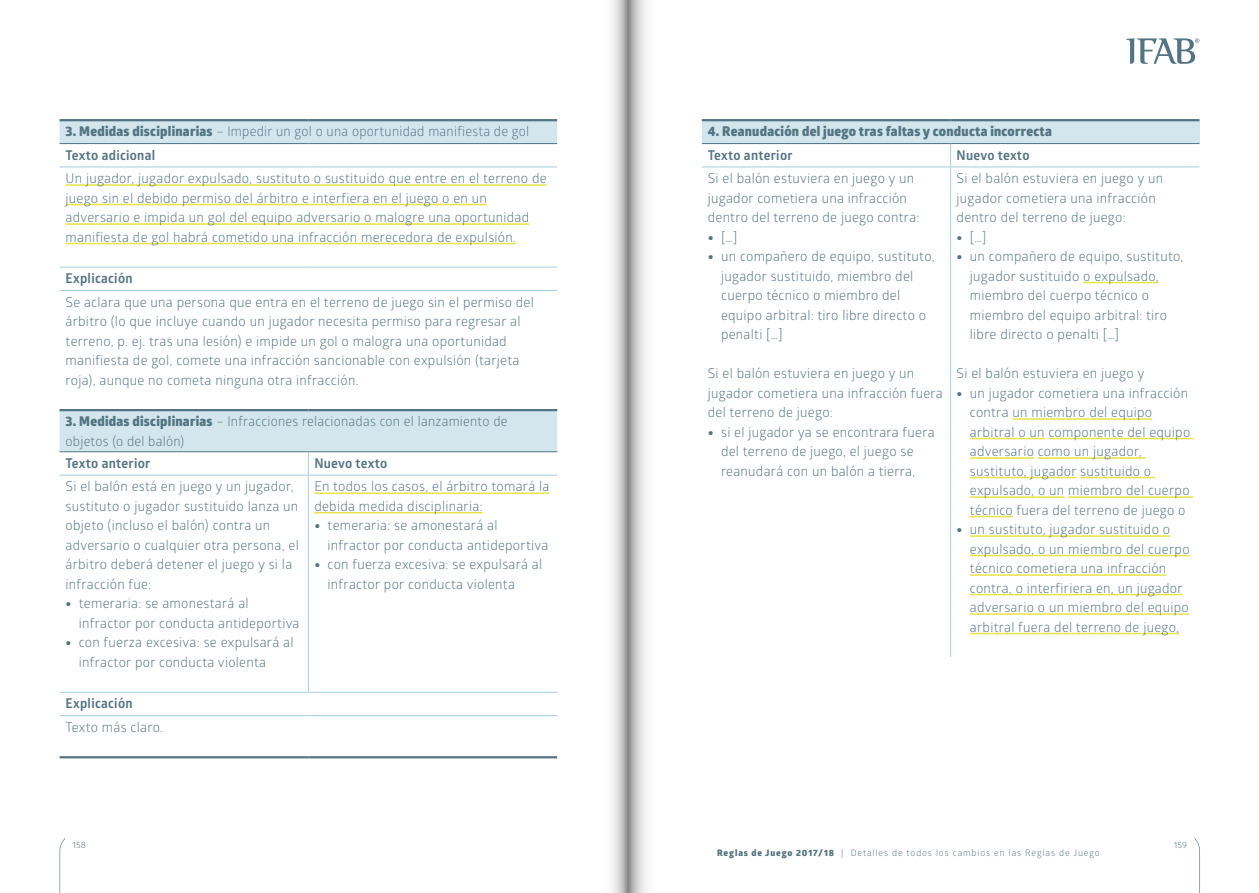
<style>
.page{position:relative;width:1259px;height:893px;background:#fff}
.page>*{position:absolute;margin:0;border:0;box-sizing:border-box;transform-origin:0 0}
.t1{font:13.5px/19.5px "Glober";letter-spacing:.02em;color:#547482}
.t2{font:700 13.5px "Glober";letter-spacing:.02em;color:#547482}
.t3{font:800 13.5px "Glober";letter-spacing:.02em;color:#547482}
.t4{font:9px "Glober";letter-spacing:.1em;color:#547482}
.s1{font-weight:800}
.s2{font-weight:700}
.s3{font-family:"Cambria";font-weight:700}
</style>
<div class="page">
<svg style="left:1194px;top:838px;width:6px;height:55px"></svg>
<svg style="left:60px;top:838px;width:5px;height:55px"></svg>
<svg style="left:1126px;top:38px;width:73px;height:26px"></svg>
<svg style="left:60px;top:121px;width:497px;height:330px"></svg>
<hr style="left:60px;top:143px;width:248px;height:1px;background:#547482">
<hr style="left:308px;top:143px;width:249px;height:1px;background:#547482">
<hr style="left:60px;top:167px;width:248px;height:1px;background:#a5cedd">
<hr style="left:308px;top:167px;width:249px;height:1px;background:#a5cedd">
<hr style="left:60px;top:267px;width:248px;height:1px;background:#a5cedd">
<hr style="left:308px;top:267px;width:249px;height:1px;background:#a5cedd">
<hr style="left:60px;top:290px;width:248px;height:1px;background:#a5cedd">
<hr style="left:308px;top:290px;width:249px;height:1px;background:#a5cedd">
<hr style="left:60px;top:475px;width:248px;height:1px;background:#a5cedd">
<hr style="left:308px;top:475px;width:249px;height:1px;background:#a5cedd">
<hr style="left:60px;top:692px;width:248px;height:1px;background:#a5cedd">
<hr style="left:308px;top:692px;width:249px;height:1px;background:#a5cedd">
<hr style="left:60px;top:715px;width:248px;height:1px;background:#a5cedd">
<hr style="left:308px;top:715px;width:249px;height:1px;background:#a5cedd">
<svg style="left:308px;top:452px;width:1px;height:23px"></svg>
<hr style="left:60px;top:451px;width:248px;height:1px;background:#547482">
<hr style="left:308px;top:451px;width:249px;height:1px;background:#547482">
<hr style="left:60px;top:119px;width:248px;height:2px;background:#547482">
<hr style="left:308px;top:119px;width:249px;height:2px;background:#547482">
<hr style="left:60px;top:409px;width:248px;height:2px;background:#547482">
<hr style="left:308px;top:409px;width:249px;height:2px;background:#547482">
<hr style="left:60px;top:756px;width:248px;height:2px;background:#547482">
<hr style="left:308px;top:756px;width:249px;height:2px;background:#547482">
<hr style="left:308px;top:475px;width:1px;height:217px;background:#a5cedd">
<hr style="left:66px;top:184px;width:481px;height:2px;background:#e8e347">
<hr style="left:66px;top:204px;width:421px;height:1px;background:#e8e347">
<hr style="left:66px;top:223px;width:463px;height:2px;background:#e8e347">
<hr style="left:66px;top:243px;width:450px;height:1px;background:#e8e347">
<hr style="left:314px;top:492px;width:235px;height:2px;background:#e8e347">
<hr style="left:314px;top:512px;width:169px;height:1px;background:#e8e347">
<div style="left:702px;top:120px;width:497px;height:24px;background:#d3e6ee"></div>
<hr style="left:702px;top:167px;width:248px;height:1px;background:#a5cedd">
<hr style="left:950px;top:167px;width:249px;height:1px;background:#a5cedd">
<svg style="left:950px;top:144px;width:1px;height:23px"></svg>
<hr style="left:702px;top:143px;width:248px;height:1px;background:#547482">
<hr style="left:950px;top:143px;width:249px;height:1px;background:#547482">
<hr style="left:702px;top:119px;width:248px;height:2px;background:#547482">
<hr style="left:950px;top:119px;width:249px;height:2px;background:#547482">
<hr style="left:950px;top:167px;width:1px;height:490px;background:#a5cedd">
<hr style="left:1083px;top:282px;width:75px;height:1px;background:#e8e347">
<hr style="left:1012px;top:418px;width:140px;height:2px;background:#e8e347">
<hr style="left:970px;top:438px;width:75px;height:1px;background:#e8e347">
<hr style="left:1048px;top:438px;width:145px;height:1px;background:#e8e347">
<hr style="left:970px;top:457px;width:64px;height:2px;background:#e8e347">
<hr style="left:1038px;top:457px;width:107px;height:2px;background:#e8e347">
<hr style="left:970px;top:477px;width:106px;height:1px;background:#e8e347">
<hr style="left:1080px;top:477px;width:75px;height:1px;background:#e8e347">
<hr style="left:970px;top:496px;width:94px;height:2px;background:#e8e347">
<hr style="left:1068px;top:496px;width:125px;height:2px;background:#e8e347">
<hr style="left:970px;top:516px;width:43px;height:1px;background:#e8e347">
<hr style="left:970px;top:535px;width:200px;height:2px;background:#e8e347">
<hr style="left:970px;top:555px;width:219px;height:1px;background:#e8e347">
<hr style="left:970px;top:574px;width:196px;height:2px;background:#e8e347">
<hr style="left:970px;top:594px;width:212px;height:1px;background:#e8e347">
<hr style="left:970px;top:613px;width:218px;height:2px;background:#e8e347">
<hr style="left:970px;top:633px;width:209px;height:1px;background:#e8e347">
<svg style="left:612px;top:0;width:35px;height:893px"></svg>
<p class="t1" style="left:66px;top:119px;width:465px;line-height:23.4px"><span class="s1">3. Medidas disciplinarias</span> – Impedir un gol o una oportunidad manifiesta de gol<br><span class="s2">Texto adicional</span></p>
<p class="t1" style="left:66px;top:168px;width:482px">Un jugador, jugador expulsado, sustituto o sustituido que entre en el terreno de juego sin el debido permiso del árbitro e interfiera en el juego o en un adversario e impida un gol del equipo adversario o malogre una oportunidad manifiesta de gol habrá cometido una infracción merecedora de expulsión.</p>
<p class="t2" style="left:66px;top:269px;width:69px">Explicación</p>
<p class="t1" style="left:66px;top:291px;width:470px">Se aclara que una persona que entra en el terreno de juego sin el permiso del árbitro (lo que incluye cuando un jugador necesita permiso para regresar al terreno, p. ej. tras una lesión) e impide un gol o malogra una oportunidad manifiesta de gol, comete una infracción sancionable con expulsión (tarjeta roja), aunque no cometa ninguna otra infracción.</p>
<p class="t1" style="left:66px;top:411px;width:443px"><span class="s1">3. Medidas disciplinarias</span> – Infracciones relacionadas con el lanzamiento de objetos (o del balón)</p>
<p class="t2" style="left:66px;top:454px;width:86px">Texto anterior</p>
<p class="t2" style="left:314px;top:454px;width:74px">Nuevo texto</p>
<p class="t1" style="left:66px;top:476px;width:235px">Si el balón está en juego y un jugador, sustituto o jugador sustituido lanza un objeto (incluso el balón) contra un adversario o cualquier otra persona, el árbitro deberá detener el juego y si la infracción fue:</p>
<p class="t1" style="left:79px;top:593px;width:222px;text-indent:-13px"><span class="s3">•</span> temeraria: se amonestará al infractor por conducta antideportiva</p>
<p class="t1" style="left:79px;top:632px;width:216px;text-indent:-13px"><span class="s3">•</span> con fuerza excesiva: se expulsará al infractor por conducta violenta</p>
<p class="t1" style="left:314px;top:476px;width:236px">En todos los casos, el árbitro tomará la debida medida disciplinaria:</p>
<p class="t1" style="left:328px;top:515px;width:222px;text-indent:-13px"><span class="s3">•</span> temeraria: se amonestará al infractor por conducta antideportiva</p>
<p class="t1" style="left:328px;top:554px;width:216px;text-indent:-13px"><span class="s3">•</span> con fuerza excesiva: se expulsará al infractor por conducta violenta</p>
<p class="t2" style="left:66px;top:694px;width:69px">Explicación</p>
<p class="t1" style="left:66px;top:717px;width:99px">Texto más claro.</p>
<p class="t3" style="left:708px;top:121px;width:345px">4. Reanudación del juego tras faltas y conducta incorrecta</p>
<p class="t2" style="left:708px;top:145px;width:86px">Texto anterior</p>
<p class="t2" style="left:956px;top:145px;width:74px">Nuevo texto</p>
<p class="t1" style="left:708px;top:168px;width:213px">Si el balón estuviera en juego y un jugador cometiera una infracción dentro del terreno de juego contra:</p>
<p class="t1" style="left:708px;top:226px;width:31px"><span class="s3">•</span> […]</p>
<p class="t1" style="left:721px;top:246px;width:215px;text-indent:-13px"><span class="s3">•</span> un compañero de equipo, sustituto, jugador sustituido, miembro del cuerpo técnico o miembro del equipo arbitral: tiro libre directo o penalti […]</p>
<p class="t1" style="left:708px;top:363px;width:236px">Si el balón estuviera en juego y un jugador cometiera una infracción fuera del terreno de juego:</p>
<p class="t1" style="left:708px;top:421px;width:228px;text-align:center"><span class="s3">•</span> si el jugador ya se encontrara fuera del terreno de juego, el juego se reanudará con un balón a tierra,</p>
<p class="t1" style="left:956px;top:168px;width:208px">Si el balón estuviera en juego y un jugador cometiera una infracción dentro del terreno de juego:</p>
<p class="t1" style="left:956px;top:226px;width:31px"><span class="s3">•</span> […]</p>
<p class="t1" style="left:970px;top:246px;width:215px;text-indent:-13px"><span class="s3">•</span> un compañero de equipo, sustituto, jugador sustituido o expulsado, miembro del cuerpo técnico o miembro del equipo arbitral: tiro libre directo o penalti […]</p>
<p class="t1" style="left:956px;top:363px;width:189px">Si el balón estuviera en juego y</p>
<p class="t1" style="left:970px;top:382px;width:222px;text-indent:-13px"><span class="s3">•</span> un jugador cometiera una infracción contra un miembro del equipo arbitral o un componente del equipo adversario como un jugador, sustituto, jugador sustituido o expulsado, o un miembro del cuerpo técnico fuera del terreno de juego o</p>
<p class="t1" style="left:970px;top:519px;width:221px;text-indent:-13px"><span class="s3">•</span> un sustituto, jugador sustituido o expulsado, o un miembro del cuerpo técnico cometiera una infracción contra, o interfiriera en, un jugador adversario o un miembro del equipo arbitral fuera del terreno de juego,</p>
<p class="t4" style="left:72px;top:838px;width:15px">158</p>
<p class="t4" style="left:1174px;top:838px;width:15px">159</p>
<p class="t4" style="left:717px;top:846px;width:384px"><span class="s1">Reglas de Juego 2017/18</span> | Detalles de todos los cambios en las Reglas de Juego</p>
</div>
